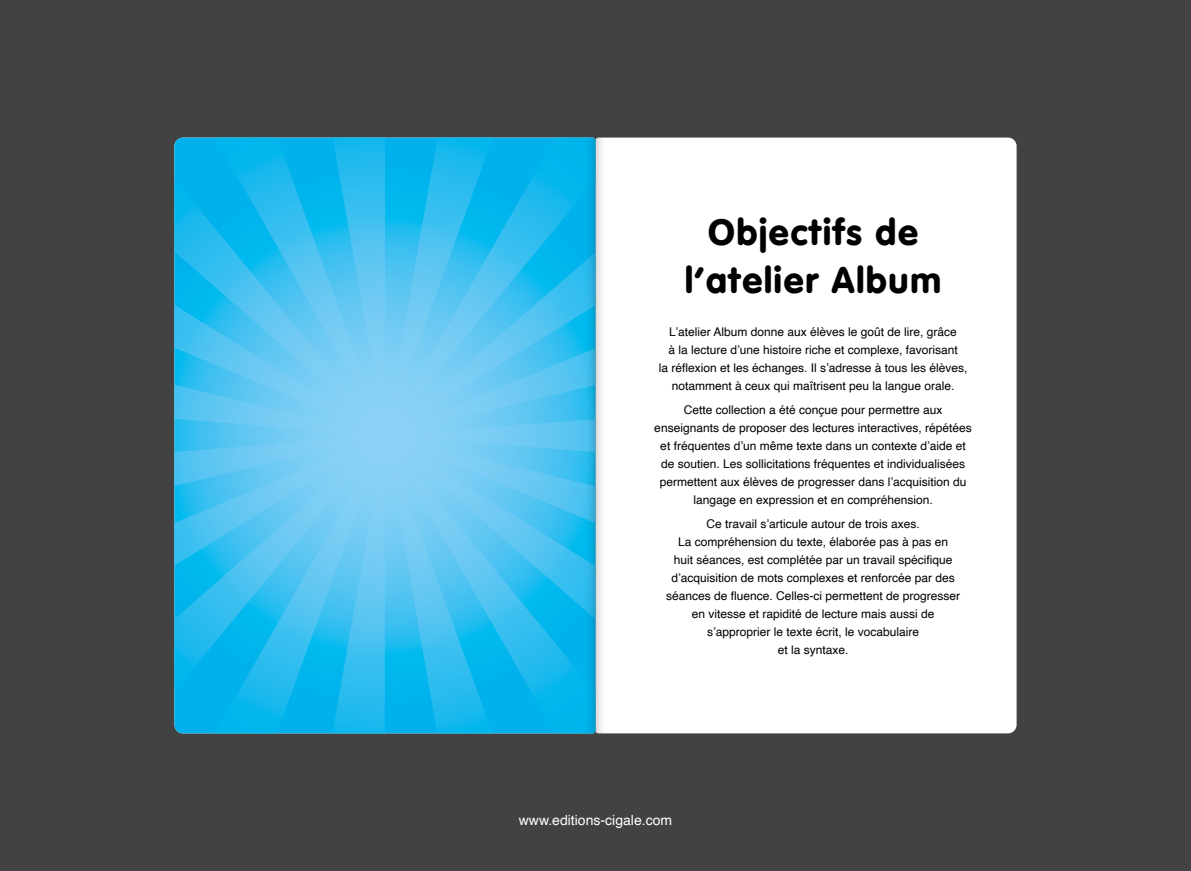
<style>
.page{position:relative;width:1191px;height:871px;background:#fff}
.page>*{position:absolute;margin:0;border:0;box-sizing:border-box;transform-origin:0 0}
.t1{font:300 253px "VAG Rounded Std";color:#000}
.t2{font:900 36px/48px "VAG Rounded Std";letter-spacing:.05em;color:#000;text-align:center}
.t3{font:14px "Helvetica";color:#fff}
.t4{font:12px/18px "Helvetica";color:#000;text-align:center}
</style>
<div class="page">
<div style="left:0;top:0;width:1191px;height:870px;background:#424242"></div>
<svg style="left:174px;top:137px;width:421px;height:596px;background:#3ec0ef"></svg>
<div style="left:595px;top:137px;width:421px;height:596px;background:#fff"></div>
<h2 class="t2" style="left:685px;top:209px;width:257px">Objectifs de l’atelier Album</h2>
<p class="t4" style="left:658px;top:323px;width:310px">L’atelier Album donne aux élèves le goût de lire, grâce<br>à la lecture d’une histoire riche et complexe, favorisant<br>la réflexion et les échanges. Il s’adresse à tous les élèves, notamment à ceux qui maîtrisent peu la langue orale.</p>
<p class="t4" style="left:654px;top:401px;width:319px">Cette collection a été conçue pour permettre aux enseignants de proposer des lectures interactives, répétées et fréquentes d’un même texte dans un contexte d’aide et de soutien. Les sollicitations fréquentes et individualisées permettent aux élèves de progresser dans l’acquisition du langage en expression et en compréhension.</p>
<p class="t4" style="left:666px;top:515px;width:296px">Ce travail s’articule autour de trois axes.<br>La compréhension du texte, élaborée pas à pas en<br>huit séances, est complétée par un travail spécifique d’acquisition de mots complexes et renforcée par des séances de fluence. Celles-ci permettent de progresser en vitesse et rapidité de lecture mais aussi de s’approprier le texte écrit, le vocabulaire<br>et la syntaxe.</p>
<h1 class="t1" style="left:654px;top:300px;width:305px">A5</h1>
<p class="t3" style="left:519px;top:809px;width:155px">www.editions-cigale.com</p>
</div>
